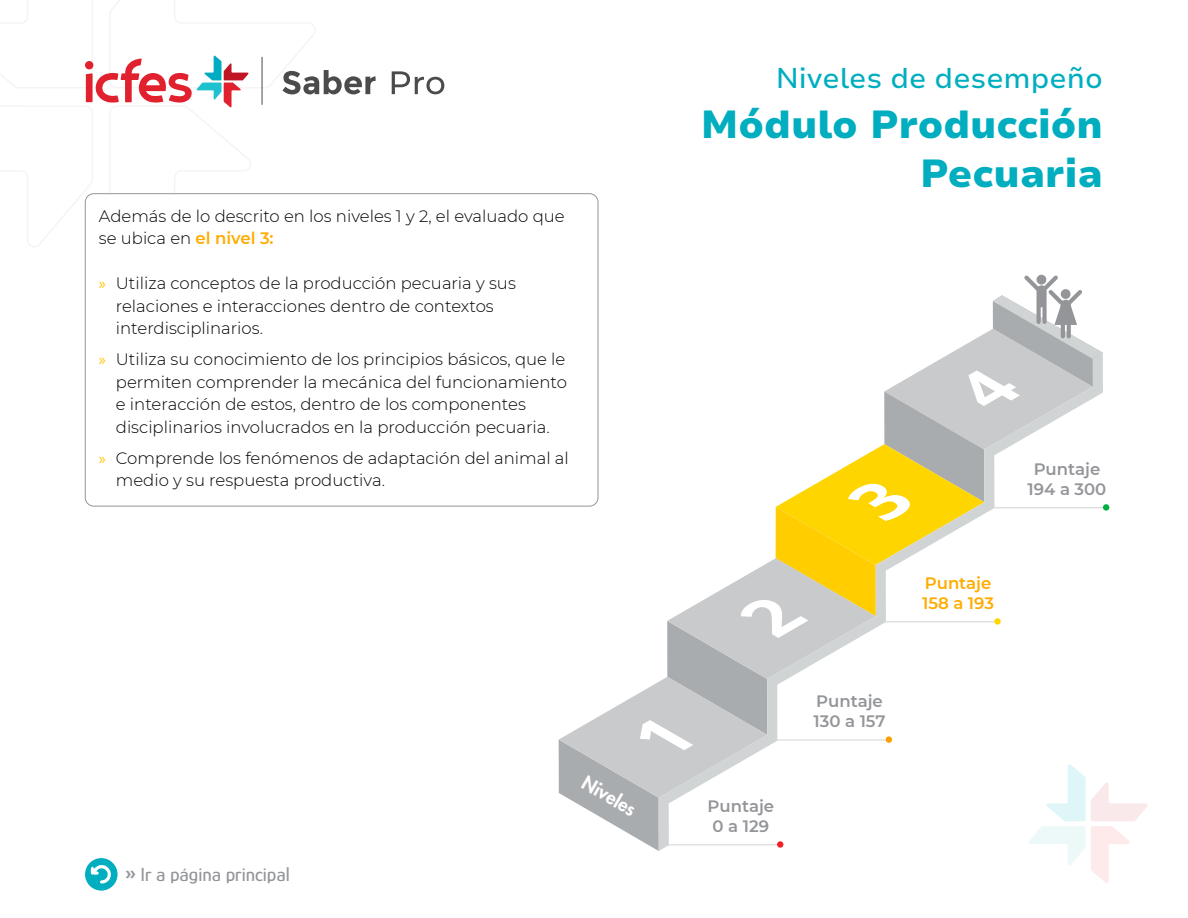
<style>
.page{position:relative;width:1188px;height:918px;background:#fff}
.page>*{position:absolute;margin:0;border:0;box-sizing:border-box;transform-origin:0 0}
.t1{font:900 39px/49.5px "Nunito Sans 7 pt";color:#00aec0;text-align:right}
.t2{font:500 28.5px "Nunito Sans 7 pt";color:#00aec0}
.t3{font:500 19.5px "Glory";color:#939599}
.t4{font:800 18.6px "Futura Std";color:#fff}
.Descriptores{font:300 16.5px/22.5px "Montserrat";color:#000}
.t5{font:600 16.5px/19.8px "Montserrat";color:#939599;text-align:center}
.t6{font:600 16.5px/19.8px "Montserrat";color:#feac00}
.s1{font-weight:600;color:#feac00}
.s2{font-family:"Myriad Pro";font-weight:400;color:#ffc500}
.s3{font-weight:700}
</style>
<div class="page">
<div style="left:85px;top:858px;width:33px;height:33px;background:#00aec0;border-radius:50%"></div>
<svg style="left:90px;top:865px;width:24px;height:20px"></svg>
<svg style="left:392px;top:71px;width:52px;height:23px"></svg>
<svg style="left:0;top:0;width:376px;height:312px"></svg>
<svg style="left:559px;top:275px;width:589px;height:608px"></svg>
<div style="left:85px;top:194px;width:513px;height:312px;background:#fff;border-radius:9px"></div>
<div style="left:85px;top:193px;width:513px;height:313px;border:1px solid #939599;border-radius:9px"></div>
<p class="Descriptores" style="left:99px;top:204px;width:467px">Además de lo descrito en los niveles 1 y 2, el evaluado que se ubica en <span class="s1">el nivel 3:</span></p>
<p class="Descriptores" style="left:116px;top:272px;width:402px;text-indent:-17px"><span class="s2">»</span> Utiliza conceptos de la producción pecuaria y sus relaciones e interacciones dentro de contextos interdisciplinarios.</p>
<p class="Descriptores" style="left:116px;top:348px;width:453px;text-indent:-17px"><span class="s2">»</span> Utiliza su conocimiento de los principios básicos, que le permiten comprender la mecánica del funcionamiento e interacción de estos, dentro de los componentes disciplinarios involucrados en la producción pecuaria.</p>
<p class="Descriptores" style="left:116px;top:446px;width:455px;text-indent:-17px"><span class="s2">»</span> Comprende los fenómenos de adaptación del animal al medio y su respuesta productiva.</p>
<p class="t3" style="left:125px;top:862px;width:167px"><span class="s3">»</span> Ir a página principal</p>
<p class="t4" style="left:590px;top:771px;width:60px;rotate:30deg">Niveles</p>
<h2 class="t2" style="left:776px;top:58px;width:329px">Niveles de desempeño</h2>
<h1 class="t1" style="left:701px;top:98px;width:404px">Módulo Producción<br>Pecuaria</h1>
<p class="t5" style="left:708px;top:796px;width:68px">Puntaje<br>0 a 129</p>
<p class="t5" style="left:814px;top:691px;width:73px;text-align:left">Puntaje<br>130 a 157</p>
<p class="t6" style="left:922px;top:573px;width:73px">Puntaje<br>158 a 193</p>
<p class="t5" style="left:1028px;top:459px;width:80px">Puntaje<br>194 a 300</p>
</div>
